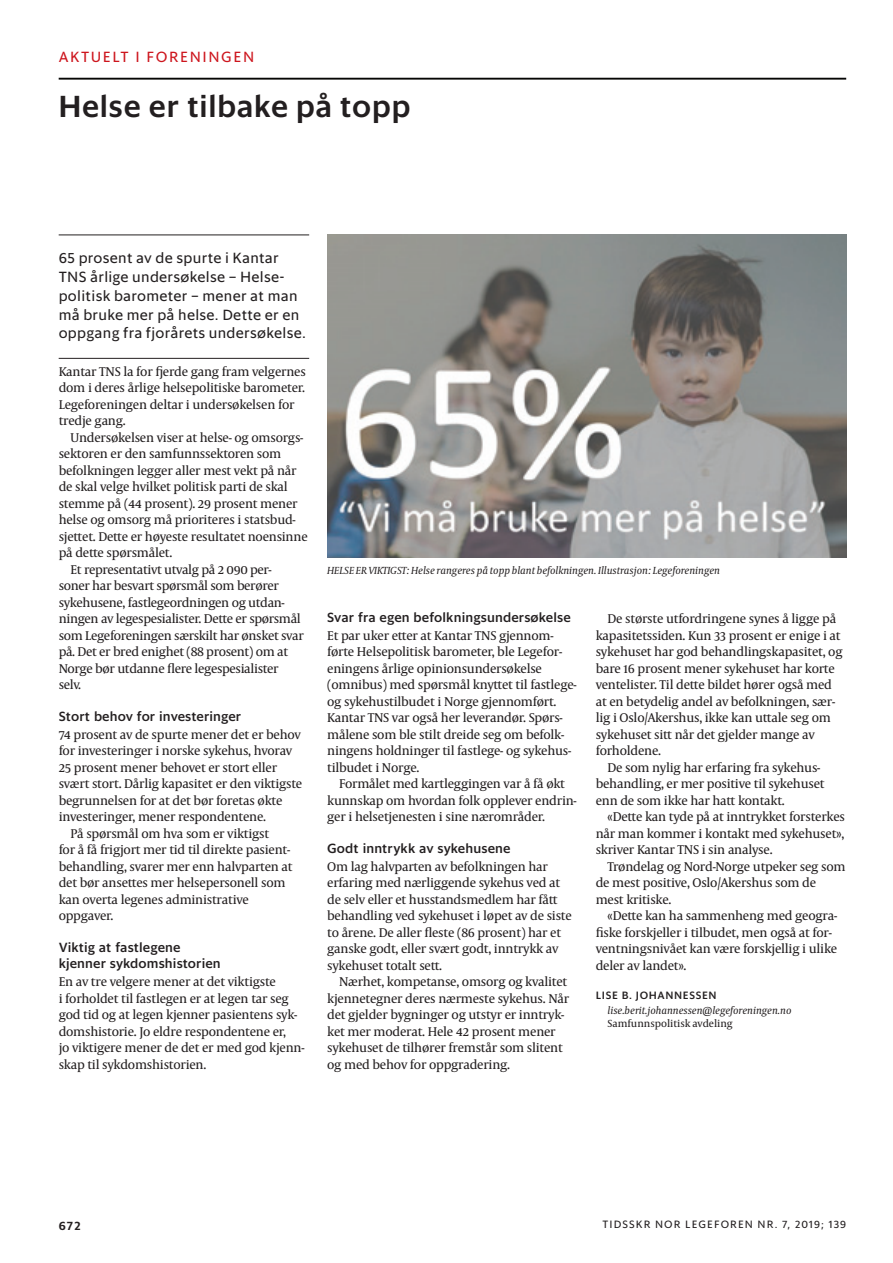
<style>
.page{position:relative;width:893px;height:1263px;background:#fff}
.page>*{position:absolute;margin:0;border:0;box-sizing:border-box;transform-origin:0 0}
.t1{font:500 30px "Sanomat Sans";letter-spacing:.05em;color:#231f20}
.t2{font:15px/18.8px "Sanomat Sans Text";letter-spacing:.02em;color:#231f20}
.t3{font:15px "Sanomat Sans Text";letter-spacing:.105em;color:#cd151d}
.t4{font:500 13.5px/16.5px "Sanomat Sans Text";letter-spacing:.01em;color:#231f20}
.t5{font:12.9px/16.5px "Capitolium News 2";letter-spacing:-.02em;color:#231f20}
.t6{font:600 12.3px "Sanomat Sans Text";color:#231f20}
.t7{font:10.8px "Sanomat Sans Text";letter-spacing:.1em;color:#231f20}
.t8{font:500 10.8px "Sanomat Sans Text";letter-spacing:.055em;color:#231f20}
.t9{font:italic 10.5px "Capitolium News 2";letter-spacing:-.005em;color:#231f20}
.t10{font:10.5px "Capitolium News 2";letter-spacing:-.005em;color:#231f20}
</style>
<div class="page">
<hr style="left:59px;top:78px;width:787px;height:2px;background:#060604">
<hr style="left:59px;top:235px;width:250px;height:1px;background:#231f20">
<hr style="left:59px;top:358px;width:250px;height:1px;background:#231f20">
<img style="left:327px;top:235px;width:519px;height:322px">
<p class="t3" style="left:59px;top:50px;width:197px">AKTUELT I FORENINGEN</p>
<h1 class="t1" style="left:59px;top:93px;width:353px">Hel se er til ba ke på topp</h1>
<p class="t2" style="left:59px;top:250px;width:249px">65 pro sent av de spur te i Kan tar TNS år li ge un der sø kel se – Hel se&shy;po li tisk ba ro me ter – me ner at man må bru ke mer på hel se. Det te er en opp gang fra fjor å rets un der sø kel se.</p>
<p class="t5" style="left:59px;top:364px;width:249px">Kan tar TNS la for fjer de gang fram vel ger nes dom i de res år li ge hel se po li tis ke ba ro me ter.<br>Le ge for en in gen del tar i un der sø kel sen for tred je gang.</p>
<p class="t5" style="left:71px;top:430px;width:234px">Un der sø kel sen vi ser at hel se- og om sorgs-</p>
<p class="t5" style="left:59px;top:446px;width:224px">sek to ren er den sam funns sek to ren som</p>
<p class="t5" style="left:59px;top:463px;width:240px">be folk nin gen leg ger al ler mest vekt på når</p>
<p class="t5" style="left:59px;top:479px;width:231px">de skal vel ge hvil ket po li tisk par ti de skal</p>
<p class="t5" style="left:59px;top:496px;width:240px">stem me på (44 pro sent). 29 pro sent me ner</p>
<p class="t5" style="left:59px;top:512px;width:239px">hel se og om sorg må pri ori te res i stats bud-</p>
<p class="t5" style="left:59px;top:529px;width:251px">sjettet. Dette er høy es te re sul ta tet noen sin ne</p>
<p class="t5" style="left:59px;top:545px;width:115px">på dette spørs må let.</p>
<p class="t5" style="left:71px;top:562px;width:203px">Et re pre sen ta tivt ut valg på 2 090 per-</p>
<p class="t5" style="left:59px;top:578px;width:222px">so ner har be svart spørs mål som be rø rer</p>
<p class="t5" style="left:59px;top:595px;width:228px">sy ke hu se ne, fast le ge ord nin gen og ut dan -</p>
<p class="t5" style="left:59px;top:611px;width:244px">nin gen av le ge spe sia lis ter. Dette er spørs mål</p>
<p class="t5" style="left:59px;top:628px;width:247px">som Le ge for en in gen sær skilt har øns ket svar</p>
<p class="t5" style="left:59px;top:644px;width:231px">på. Det er bred enig het (88 pro sent) om at</p>
<p class="t5" style="left:59px;top:661px;width:221px">Norge bør ut dan ne fle re le ge spe sia lis ter</p>
<p class="t5" style="left:59px;top:677px;width:24px">selv.</p>
<p class="t4" style="left:59px;top:708px;width:184px">Stort be hov for in ves te rin ger</p>
<p class="t5" style="left:59px;top:727px;width:244px">74 pro sent av de spur te me ner det er be hov</p>
<p class="t5" style="left:59px;top:743px;width:235px">for in ves te rin ger i nors ke sy ke hus, hvor av</p>
<p class="t5" style="left:59px;top:760px;width:220px">25 pro sent me ner be ho vet er stort el ler</p>
<p class="t5" style="left:59px;top:776px;width:245px">svært stort. Dår lig ka pa si tet er den vik tig ste</p>
<p class="t5" style="left:59px;top:793px;width:225px">be grun nel sen for at det bør fore tas økte</p>
<p class="t5" style="left:59px;top:809px;width:209px">in ves te rin ger, me ner res pon den te ne.</p>
<p class="t5" style="left:71px;top:826px;width:200px">På spørs mål om hva som er vik tigst</p>
<p class="t5" style="left:59px;top:842px;width:233px">for å få fri gjort mer tid til di rek te pa si ent -</p>
<p class="t5" style="left:59px;top:859px;width:236px">be hand ling, sva rer mer enn halv par ten at</p>
<p class="t5" style="left:59px;top:875px;width:228px">det bør an settes mer hel se per so nell som</p>
<p class="t5" style="left:59px;top:892px;width:192px">kan over ta le ge nes ad mi nist ra ti ve</p>
<p class="t5" style="left:59px;top:908px;width:56px">opp ga ver.</p>
<p class="t4" style="left:59px;top:939px;width:164px">Vik tig at fast le ge ne<br>kjen ner syk doms his to ri en</p>
<p class="t5" style="left:59px;top:974px;width:247px">En av tre vel ge re me ner at det vik tig ste<br>i for hol det til fast le gen er at le gen tar seg god tid og at le gen kjen ner pa si en tens syk&shy;doms his to rie. Jo eld re res pon den te ne er,<br>jo vik ti ge re me ner de det er med god kjenn&shy;skap til syk doms his to ri en.</p>
<p class="t9" style="left:327px;top:565px;width:394px">HEL SE ER VIK TIGST: Hel se ran ge res på topp blant be folk nin gen. Il lust ra sjon: Le ge for en in gen</p>
<p class="t4" style="left:327px;top:609px;width:245px">Svar fra egen be folk nings un der sø kel se</p>
<p class="t5" style="left:327px;top:628px;width:251px">Et par uker etter at Kan tar TNS gjen nom-<br>før te Hel se po li tisk ba ro me ter, ble Le ge for&shy;en in gens år li ge opi ni ons un der sø kel se<br>(om ni bus) med spørs mål knyttet til fast le ge&shy;og sy ke hus til bu det i Norge gjen nom ført.<br>Kan tar TNS var også her le ve ran dør. Spørs&shy;må le ne som ble stilt drei de seg om be folk&shy;nin gens hold nin ger til fast le ge- og sy ke hus&shy;til bu det i Norge.</p>
<p class="t5" style="left:327px;top:776px;width:251px;text-indent:12px">For må let med kart leg gin gen var å få økt kunn skap om hvor dan folk opp le ver end rin&shy;ger i hel se tje nes ten i sine nær om rå der.</p>
<p class="t4" style="left:327px;top:840px;width:185px">Godt inn trykk av sy ke hu se ne</p>
<p class="t5" style="left:327px;top:859px;width:246px">Om lag halv par ten av be folk nin gen har<br>er fa ring med nær lig gen de sy ke hus ved at de selv el ler et hus stands med lem har fått be hand ling ved sy ke hu set i lø pet av de siste to åre ne. De al ler fles te (86 pro sent) har et gan ske godt, el ler svært godt, inn trykk av sy ke hu set to talt sett.</p>
<p class="t5" style="left:327px;top:974px;width:243px;text-indent:12px">Nær het, kom pe tan se, om sorg og kva li tet kjen ne teg ner de res nær mes te sy ke hus. Når det gjel der byg nin ger og ut styr er inn tryk&shy;ket mer mo de rat. Hele 42 pro sent me ner sy ke hu set de til hø rer frem står som sli tent og med be hov for opp gra de ring.</p>
<p class="t5" style="left:608px;top:611px;width:230px">De stør ste ut ford rin ge ne sy nes å lig ge på</p>
<p class="t5" style="left:596px;top:628px;width:247px">ka pa si tets si den. Kun 33 pro sent er eni ge i at</p>
<p class="t5" style="left:596px;top:644px;width:248px">sy ke hu set har god be hand lings ka pa si tet, og</p>
<p class="t5" style="left:596px;top:661px;width:241px">bare 16 pro sent me ner sy ke hu set har kor te</p>
<p class="t5" style="left:596px;top:677px;width:238px">ven te lis ter. Til dette bil det hø rer også med</p>
<p class="t5" style="left:596px;top:694px;width:241px">at en be ty de lig an del av be folk nin gen, sær-</p>
<p class="t5" style="left:596px;top:710px;width:237px">lig i Oslo/Akershus, ikke kan utta le seg om</p>
<p class="t5" style="left:596px;top:727px;width:220px">sy ke hu set sitt når det gjel der man ge av</p>
<p class="t5" style="left:596px;top:743px;width:67px">for hol de ne.</p>
<p class="t5" style="left:608px;top:760px;width:214px">De som ny lig har er fa ring fra sy ke hus-</p>
<p class="t5" style="left:596px;top:776px;width:230px">be hand ling, er mer po si ti ve til sy ke hu set</p>
<p class="t5" style="left:596px;top:793px;width:191px">enn de som ikke har hatt kon takt.</p>
<p class="t5" style="left:608px;top:809px;width:239px">«Dette kan tyde på at inn tryk ket for ster kes</p>
<p class="t5" style="left:596px;top:826px;width:250px">når man kom mer i kon takt med sy ke hu set»,</p>
<p class="t5" style="left:596px;top:842px;width:178px">skri ver Kan tar TNS i sin ana ly se.</p>
<p class="t5" style="left:608px;top:859px;width:239px">Trøn de lag og Nord-Norge ut pe ker seg som</p>
<p class="t5" style="left:596px;top:875px;width:222px">de mest po si ti ve, Oslo/Akershus som de</p>
<p class="t5" style="left:596px;top:892px;width:77px">mest kri tis ke.</p>
<p class="t5" style="left:608px;top:908px;width:231px">«Dette kan ha sam men heng med geo gra-</p>
<p class="t5" style="left:596px;top:925px;width:238px">fis ke for skjel ler i til bu det, men også at for-</p>
<p class="t5" style="left:596px;top:941px;width:243px">vent nings ni vå et kan være for skjel lig i uli ke</p>
<p class="t5" style="left:596px;top:958px;width:92px">de ler av lan det».</p>
<p class="t8" style="left:596px;top:991px;width:122px">LISE B. JOHANNESSEN</p>
<p class="t9" style="left:608px;top:1005px;width:185px">lise.berit.johannessen@legeforeningen.no</p>
<p class="t10" style="left:608px;top:1019px;width:127px">Sam funns po li tisk av de ling</p>
<p class="t6" style="left:59px;top:1216px;width:24px">672</p>
<p class="t7" style="left:602px;top:1220px;width:245px">TIDSSKR NOR LEGEFOREN NR. 7, 2019; 139</p>
</div>
